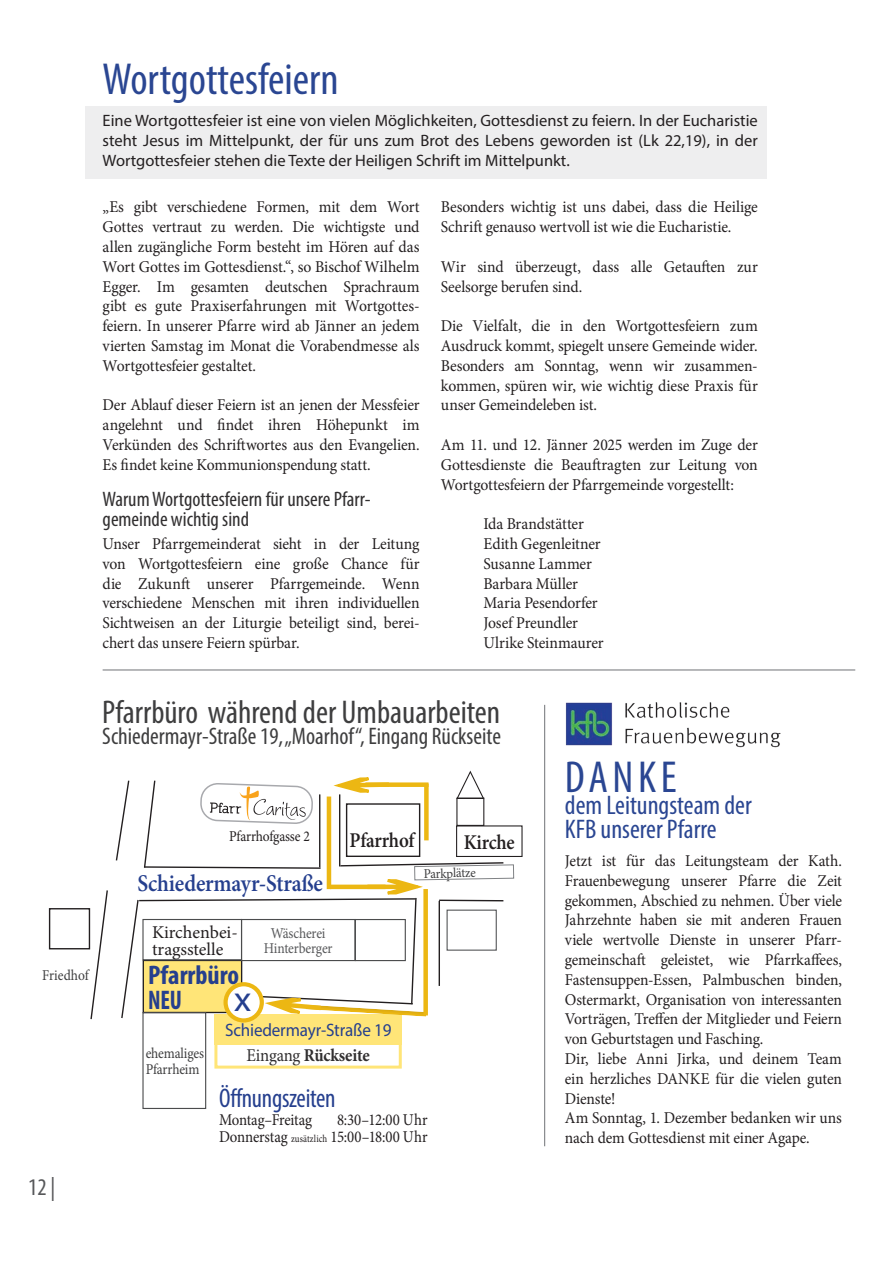
<style>
.page{position:relative;width:893px;height:1263px;background:#fff}
.page>*{position:absolute;margin:0;border:0;box-sizing:border-box;transform-origin:0 0}
.Ü2_Myriad_cond_30_blau{font:condensed 45px "Myriad Pro";color:#2a4692}
.t1{font:36px "Myriad Pro";color:#253f8e}
.Ü_Myriad_cond_22{font:condensed 33px "Myriad Pro";color:#3e3e3f}
.Ü2_Myriad_cond_24_blau{font:condensed 27px/24px "Myriad Pro";color:#2a4692}
.Ü_Myriad_16_Semibold_80{font:condensed 27px "Myriad Pro";letter-spacing:-.01em;color:#253f8e;scale:.95 1}
.t2{font:700 condensed 27px/25.5px "Myriad Pro";color:#253f8e}
.Ü_Myriad_cond_22-2{font:condensed 24px "Myriad Pro";color:#3e3e3f}
.t3{font:600 24px "Minion Pro";letter-spacing:-.01em;color:#253f8e;scale:.91 1}
.t4{font:condensed 24px "Myriad Pro";color:#57585a}
.Ü4_Myriad_cond_14{font:condensed 21px/19.8px "Myriad Pro";color:#312f30}
.t5{font:600 21px "Minion Pro";letter-spacing:-.01em;color:#231f20;scale:.9 1}
.t6{font:18px/16.8px "Minion Pro";letter-spacing:-.005em;color:#231f20}
.Ü_Myriad_16_Semibold_80-2{font:18px "Myriad Pro";letter-spacing:-.01em;color:#253f8e;scale:.95 1}
.Ü_Myriad_cond_22-3{font:700 18px "Minion Pro";letter-spacing:-.01em;color:#312f30;scale:.93 1}
.Fließtext_Minion_11_neu{font:16.5px/19.8px "Minion Pro";letter-spacing:-.01em;color:#231f20;text-align:justify;scale:.95 1}
.Fließtext_Minion_11_neu-2{font:16.5px/19.8px "Minion Pro";letter-spacing:-.01em;color:#231f20;text-align:justify;scale:.94 1}
.Spaltenüberschrift_11{font:16.5px/19.8px "Myriad Pro";color:#231f20;text-align:justify}
.Fließtext_Minion_11_neu-3{font:16.5px "Minion Pro";letter-spacing:-.01em;color:#231f20;scale:.9 1}
.t7{font:15px/16.8px "Minion Pro";letter-spacing:-.01em;color:#3e3e3f;scale:.9 1}
.t8{font:15px "Minion Pro";letter-spacing:-.015em;color:#57585a;scale:.9 1}
.Ü_Myriad_16_Semibold_80-3{font:15px "Minion Pro";letter-spacing:-.015em;color:#231f20;scale:.9 1}
.t9{font:13.5px "Minion Pro";color:#3e3e3f;scale:.95 1}
.s1{font-weight:400}
.s2{font-size:10.5px}
</style>
<div class="page">
<hr style="left:103px;top:669px;width:752px;height:1px;background:#808285">
<hr style="left:544px;top:705px;width:1px;height:441px;background:#808285">
<div style="left:85px;top:106px;width:681px;height:73px;background:#eeeeef"></div>
<div style="left:214px;top:1031px;width:188px;height:37px;border:3px solid #ffe578"></div>
<div style="left:215px;top:1014px;width:187px;height:30px;background:#ffe578"></div>
<svg style="left:90px;top:890px;width:18px;height:130px"></svg>
<div style="left:223px;top:982px;width:41px;height:40px;border:4px solid #ecb713;border-radius:50%"></div>
<div style="left:49px;top:908px;width:41px;height:41px;border:1px solid #231f20"></div>
<div style="left:142px;top:1012px;width:64px;height:97px;border:1px solid #4b4c4d"></div>
<img style="left:565px;top:702px;width:216px;height:46px">
<svg style="left:115px;top:770px;width:399px;height:249px"></svg>
<p class="Ü2_Myriad_cond_30_blau" style="left:103px;top:52px;width:237px">Wortgottesfeiern</p>
<p class="Spaltenüberschrift_11" style="left:103px;top:110px;width:657px">Eine Wortgottesfeier ist eine von vielen Möglichkeiten, Gottesdienst zu feiern. In der Eucharistie steht Jesus im Mittelpunkt, der für uns zum Brot des Lebens geworden ist (Lk 22,19), in der Wortgottesfeier stehen die Texte der Heiligen Schrift im Mittelpunkt.</p>
<p class="Fließtext_Minion_11_neu" style="left:103px;top:197px;width:335px">„Es gibt verschiedene Formen, mit dem Wort Gottes vertraut zu werden. Die wichtigste und allen zugängliche Form besteht im Hören auf das Wort Gottes im Gottesdienst.“, so Bischof Wilhelm Egger. Im gesamten deutschen Sprachraum gibt es gute Praxiserfahrungen mit Wortgottes‑ feiern. In unserer Pfarre wird ab Jänner an jedem vierten Samstag im Monat die Vorabendmesse als Wortgottesfeier gestaltet.</p>
<p class="Fließtext_Minion_11_neu" style="left:103px;top:395px;width:335px">Der Ablauf dieser Feiern ist an jenen der Messfeier angelehnt und findet ihren Höhepunkt im Verkünden des Schriftwortes aus den Evangelien.<br>Es findet keine Kommunionspendung statt.</p>
<p class="Ü4_Myriad_cond_14" style="left:103px;top:489px;width:270px">Warum Wortgottesfeiern für unsere Pfarr&shy;gemeinde wichtig sind</p>
<p class="Fließtext_Minion_11_neu" style="left:103px;top:534px;width:335px">Unser Pfarrgemeinderat sieht in der Leitung von Wortgottesfeiern eine große Chance für die Zukunft unserer Pfarrgemeinde. Wenn verschiedene Menschen mit ihren individuellen Sichtweisen an der Liturgie beteiligt sind, berei‑ chert das unsere Feiern spürbar.</p>
<p class="Fließtext_Minion_11_neu" style="left:441px;top:197px;width:335px">Besonders wichtig ist uns dabei, dass die Heilige<br>Schrift genauso wertvoll ist wie die Eucharistie.</p>
<p class="Fließtext_Minion_11_neu" style="left:441px;top:257px;width:335px">Wir sind überzeugt, dass alle Getauften zur<br>Seelsorge berufen sind.</p>
<p class="Fließtext_Minion_11_neu" style="left:441px;top:316px;width:335px">Die Vielfalt, die in den Wortgottesfeiern zum Ausdruck kommt, spiegelt unsere Gemeinde wider.<br>Besonders am Sonntag, wenn wir zusammen‑ kommen, spüren wir, wie wichtig diese Praxis für unser Gemeindeleben ist.</p>
<p class="Fließtext_Minion_11_neu" style="left:441px;top:435px;width:335px">Am 11. und 12. Jänner 2025 werden im Zuge der Gottesdienste die Beauftragten zur Leitung von Wortgottesfeiern der Pfarrgemeinde vorgestellt:</p>
<p class="Fließtext_Minion_11_neu" style="left:483px;top:514px;width:107px">Ida Brandstätter</p>
<p class="Fließtext_Minion_11_neu" style="left:483px;top:534px;width:125px">Edith Gegenleitner</p>
<p class="Fließtext_Minion_11_neu" style="left:483px;top:554px;width:116px">Susanne Lammer</p>
<p class="Fließtext_Minion_11_neu" style="left:483px;top:574px;width:101px">Barbara Müller</p>
<p class="Fließtext_Minion_11_neu" style="left:483px;top:593px;width:122px">Maria Pesendorfer</p>
<p class="Fließtext_Minion_11_neu" style="left:483px;top:613px;width:101px">Josef Preundler</p>
<p class="Fließtext_Minion_11_neu" style="left:483px;top:633px;width:128px">Ulrike Steinmaurer</p>
<p class="Ü_Myriad_cond_22" style="left:102px;top:692px;width:399px">Pfarrbüro während der Umbauarbeiten</p>
<p class="Ü_Myriad_cond_22-2" style="left:102px;top:722px;width:400px">Schiedermayr-Straße 19, „Moarhof“, Eingang Rückseite</p>
<p class="t7" style="left:42px;top:966px;width:53px">Friedhof</p>
<h3 class="t4" style="left:28px;top:1172px;width:29px">12 |</h3>
<p class="Ü_Myriad_16_Semibold_80-3" style="left:229px;top:826px;width:91px">Pfarrhofgasse 2</p>
<p class="t3" style="left:137px;top:866px;width:205px">Schiedermayr-Straße</p>
<p class="t5" style="left:350px;top:826px;width:74px">Pfarrhof</p>
<p class="t5" style="left:464px;top:828px;width:58px">Kirche</p>
<p class="t9" style="left:423px;top:865px;width:56px;rotate:-1deg">Parkplätze</p>
<p class="t6" style="left:152px;top:924px;width:87px">Kirchenbei‑ tragsstelle</p>
<p class="t2" style="left:148px;top:961px;width:93px">Pfarrbüro<br>NEU</p>
<p class="t1" style="left:234px;top:977px;width:19px">x</p>
<p class="t8" style="left:271px;top:923px;width:62px">Wäscherei</p>
<p class="t8" style="left:264px;top:938px;width:78px">Hinterberger</p>
<p class="t7" style="left:146px;top:1044px;width:66px">ehemaliges<br>Pfarrheim</p>
<p class="Ü_Myriad_16_Semibold_80-2" style="left:225px;top:1019px;width:177px">Schiedermayr-Straße 19</p>
<p class="Ü_Myriad_cond_22-3" style="left:247px;top:1043px;width:134px"><span class="s1">Eingang</span> Rückseite</p>
<p class="Ü_Myriad_16_Semibold_80" style="left:219px;top:1081px;width:124px">Öffnungszeiten</p>
<p class="Fließtext_Minion_11_neu-3" style="left:219px;top:1109px;width:105px">Montag–Freitag</p>
<p class="Fließtext_Minion_11_neu-3" style="left:337px;top:1109px;width:102px">8:30–12:00 Uhr</p>
<p class="Fließtext_Minion_11_neu-3" style="left:219px;top:1125px;width:233px">Donnerstag <span class="s2">zusätzlich</span> 15:00–18:00 Uhr</p>
<p class="Ü2_Myriad_cond_30_blau" style="left:565px;top:749px;width:113px">DANKE</p>
<p class="Ü2_Myriad_cond_24_blau" style="left:565px;top:793px;width:188px">dem Leitungsteam der<br>KFB unserer Pfarre</p>
<p class="Fließtext_Minion_11_neu-2" style="left:565px;top:851px;width:296px">Jetzt ist für das Leitungsteam der Kath.<br>Frauenbewegung unserer Pfarre die Zeit gekommen, Abschied zu nehmen. Über viele Jahrzehnte haben sie mit anderen Frauen viele wertvolle Dienste in unserer Pfarr‑ gemeinschaft geleistet, wie Pfarrkaffees, Fastensuppen-Essen, Palmbuschen binden, Ostermarkt, Organisation von interessanten Vorträgen, Treffen der Mitglieder und Feiern von Geburtstagen und Fasching.</p>
<p class="Fließtext_Minion_11_neu-2" style="left:565px;top:1049px;width:296px">Dir, liebe Anni Jirka, und deinem Team ein herzliches DANKE für die vielen guten Dienste!</p>
<p class="Fließtext_Minion_11_neu-2" style="left:565px;top:1108px;width:296px">Am Sonntag, 1. Dezember bedanken wir uns nach dem Gottesdienst mit einer Agape.</p>
</div>
